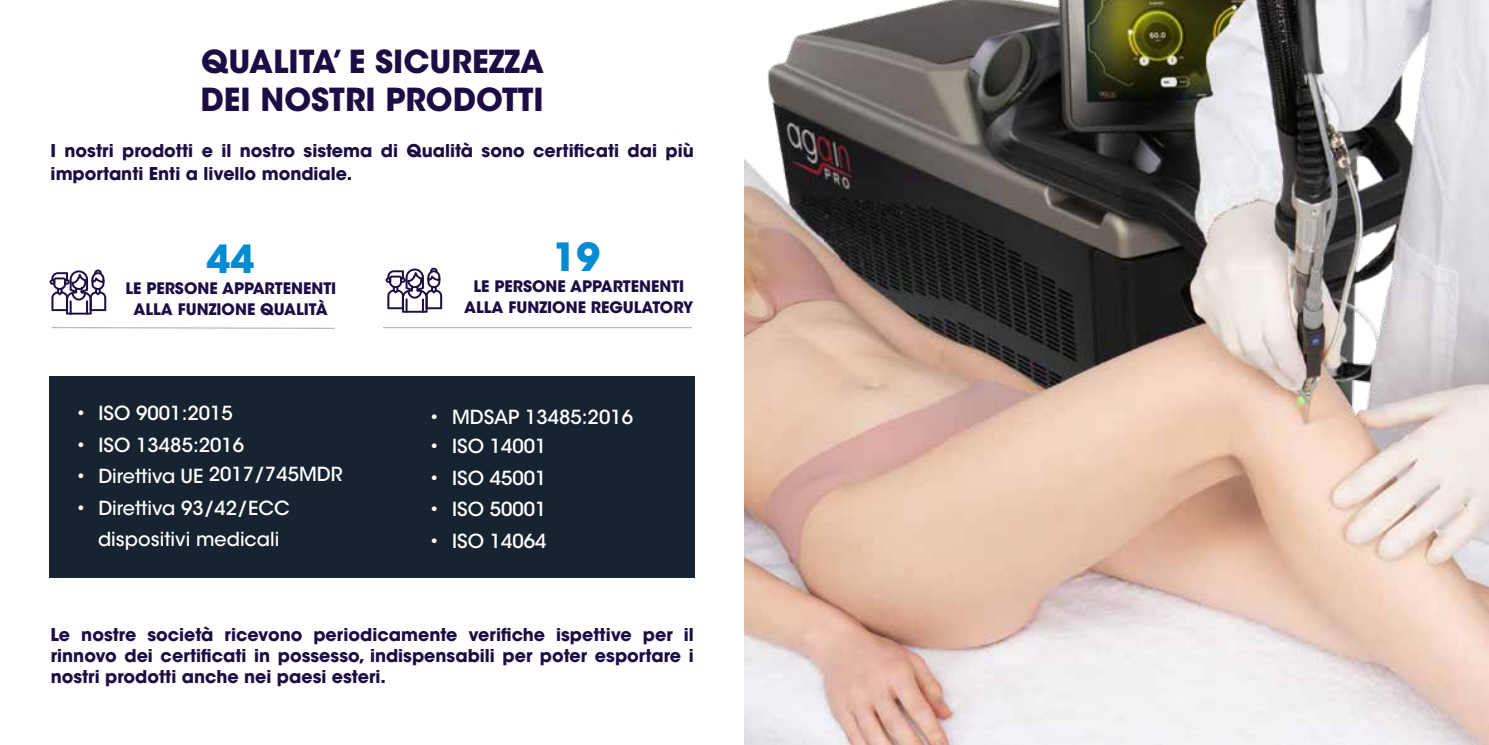
<style>
.page{position:relative;width:1489px;height:745px;background:#fff}
.page>*{position:absolute;margin:0;border:0;box-sizing:border-box;transform-origin:0 0}
.t1{font:700 38.5px "ITC Avant Garde Std";color:#008bd2}
.t2{font:700 31.5px/37.8px "ITC Avant Garde Std";color:#1c0d44}
.t3{font:500 19.25px/31.5px "ITC Avant Garde Std";color:#fff}
.t4{font:700 17.5px/21px "ITC Avant Garde Std";color:#1c0d44}
.t5{font:700 15.75px/21px "ITC Avant Garde Std";color:#1c0d44;text-align:center}
</style>
<div class="page">
<svg style="left:51px;top:327px;width:284px;height:2px"></svg>
<svg style="left:50px;top:269px;width:56px;height:45px"></svg>
<hr style="left:383px;top:326px;width:309px;height:2px;background:#57564a">
<svg style="left:385px;top:267px;width:57px;height:45px"></svg>
<div style="left:49px;top:376px;width:645px;height:201px;background:#182332"></div>
<img style="left:744px;top:0;width:744px;height:744px">
<h2 class="t2" style="left:200px;top:42px;width:345px">QUALITA’ E SICUREZZA<br>DEI NOSTRI PRODOTTI</h2>
<p class="t4" style="left:51px;top:139px;width:644px;line-height:22.8px">I nostri prodotti e il nostro sistema di Qualità sono certificati dai più importanti Enti a livello mondiale.</p>
<h1 class="t1" style="left:206px;top:234px;width:49px">44</h1>
<p class="t5" style="left:125px;top:277px;width:212px">LE PERSONE APPARTENENTI<br>ALLA FUNZIONE QUALITÀ</p>
<p class="t3" style="left:75px;top:397px;width:159px">• ISO 9001:2015</p>
<p class="t3" style="left:75px;top:428px;width:170px">• ISO 13485:2016</p>
<p class="t3" style="left:75px;top:460px;width:269px">• Direttiva UE 2017/745MDR</p>
<p class="t3" style="left:98px;top:491px;width:193px;text-indent:-23px">• Direttiva 93/42/ECC dispositivi medicali</p>
<h1 class="t1" style="left:553px;top:232px;width:49px">19</h1>
<p class="t5" style="left:464px;top:276px;width:231px">LE PERSONE APPARTENENTI<br>ALLA FUNZIONE REGULATORY</p>
<p class="t3" style="left:429px;top:401px;width:206px">• MDSAP 13485:2016</p>
<p class="t3" style="left:429px;top:430px;width:119px">• ISO 14001</p>
<p class="t3" style="left:429px;top:461px;width:119px">• ISO 45001</p>
<p class="t3" style="left:429px;top:493px;width:119px">• ISO 50001</p>
<p class="t3" style="left:429px;top:524px;width:119px">• ISO 14064</p>
<p class="t4" style="left:50px;top:623px;width:644px;text-align:justify">Le nostre società ricevono periodicamente verifiche ispettive per il rinnovo dei certificati in possesso, indispensabili per poter esportare i nostri prodotti anche nei paesi esteri.</p>
</div>
